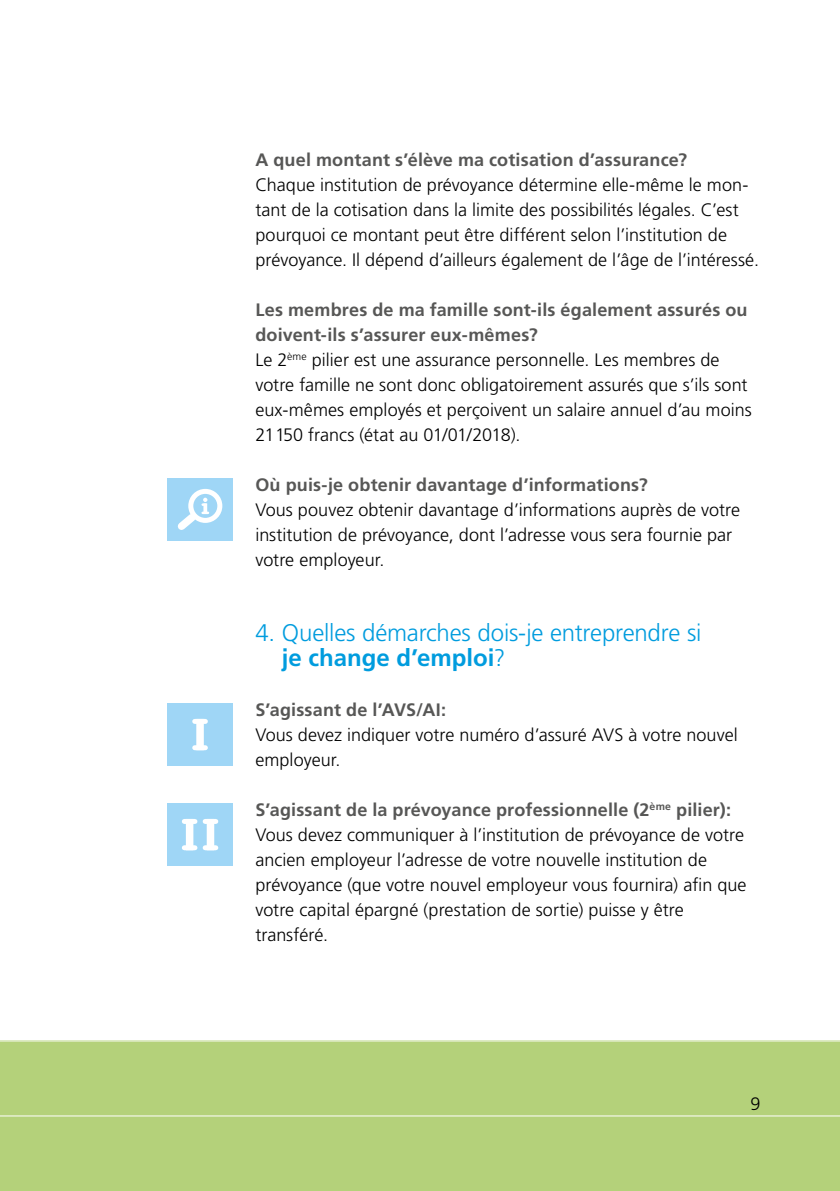
<style>
.page{position:relative;width:840px;height:1191px;background:#fff}
.page>*{position:absolute;margin:0;border:0;box-sizing:border-box;transform-origin:0 0}
.SEM_02_-_Titel{font:300 24px/25px "Frutiger LT Std";letter-spacing:-.01em;color:#009cde}
.SEM_04_-_Fliesstext{font:300 18px/25px "Frutiger LT Std";color:#000}
.SEM_03_-_Untertitel{font:700 18px/25px "Frutiger LT Std";letter-spacing:.01em;color:#575756}
.s1{font-weight:700}
</style>
<div class="page">
<div style="left:0;top:1041px;width:839px;height:150px;background:#b4d17a"></div>
<hr style="left:0;top:1115px;width:839px;height:1px;background:#fff">
<div style="left:167px;top:703px;width:65px;height:63px;background:#9fd6f6"></div>
<div style="left:196px;top:719px;width:8px;height:31px;background:#fff"></div>
<div style="left:195px;top:719px;width:10px;height:5px;background:#fff"></div>
<div style="left:195px;top:745px;width:10px;height:5px;background:#fff"></div>
<div style="left:167px;top:803px;width:65px;height:63px;background:#9fd6f6"></div>
<div style="left:206px;top:819px;width:8px;height:31px;background:#fff"></div>
<div style="left:205px;top:819px;width:11px;height:5px;background:#fff"></div>
<div style="left:205px;top:845px;width:11px;height:5px;background:#fff"></div>
<div style="left:186px;top:819px;width:7px;height:31px;background:#fff"></div>
<div style="left:184px;top:819px;width:11px;height:5px;background:#fff"></div>
<div style="left:184px;top:845px;width:11px;height:5px;background:#fff"></div>
<div style="left:167px;top:478px;width:65px;height:63px;background:#9fd6f6"></div>
<div style="left:188px;top:489px;width:34px;height:34px;border:5px solid #fff;border-radius:50%"></div>
<svg style="left:177px;top:497px;width:31px;height:33px"></svg>
<p class="SEM_03_-_Untertitel" style="left:255px;top:147px;width:433px">A quel montant s’élève ma cotisation d’assurance?</p>
<p class="SEM_04_-_Fliesstext" style="left:255px;top:172px;width:505px">Chaque institution de prévoyance détermine elle-même le mon&shy;tant de la cotisation dans la limite des possibilités légales. C’est pourquoi ce montant peut être différent selon l’institution de prévoyance. Il dépend d’ailleurs également de l’âge de l’intéressé.</p>
<p class="SEM_03_-_Untertitel" style="left:255px;top:297px;width:493px">Les membres de ma famille sont-ils également assurés ou doivent-ils s’assurer eux-mêmes?</p>
<p class="SEM_04_-_Fliesstext" style="left:255px;top:347px;width:497px">Le 2<sup>ème</sup> pilier est une assurance personnelle. Les membres de votre famille ne sont donc obligatoirement assurés que s’ils sont eux-mêmes employés et perçoivent un salaire annuel d’au moins 21150 francs (état au 01/01/2018).</p>
<p class="SEM_03_-_Untertitel" style="left:255px;top:472px;width:393px">Où puis-je obtenir davantage d’informations?</p>
<p class="SEM_04_-_Fliesstext" style="left:255px;top:497px;width:486px">Vous pouvez obtenir davantage d’informations auprès de votre institution de prévoyance, dont l’adresse vous sera fournie par votre employeur.</p>
<p class="SEM_02_-_Titel" style="left:282px;top:620px;width:420px;text-indent:-27px">4. Quelles démarches dois-je entreprendre si <span class="s1">je change d’emploi</span>?</p>
<p class="SEM_03_-_Untertitel" style="left:255px;top:697px;width:192px">S’agissant de l’AVS/AI:</p>
<p class="SEM_04_-_Fliesstext" style="left:255px;top:722px;width:483px">Vous devez indiquer votre numéro d’assuré AVS à votre nouvel employeur.</p>
<p class="SEM_03_-_Untertitel" style="left:255px;top:797px;width:477px">S’agissant de la prévoyance professionnelle (2<sup>ème</sup> pilier):</p>
<p class="SEM_04_-_Fliesstext" style="left:255px;top:822px;width:492px">Vous devez communiquer à l’institution de prévoyance de votre ancien employeur l’adresse de votre nouvelle institution de prévoyance (que votre nouvel employeur vous fournira) afin que votre capital épargné (prestation de sortie) puisse y être transféré.</p>
<p class="SEM_04_-_Fliesstext" style="left:750px;top:1091px;width:12px">9</p>
</div>
